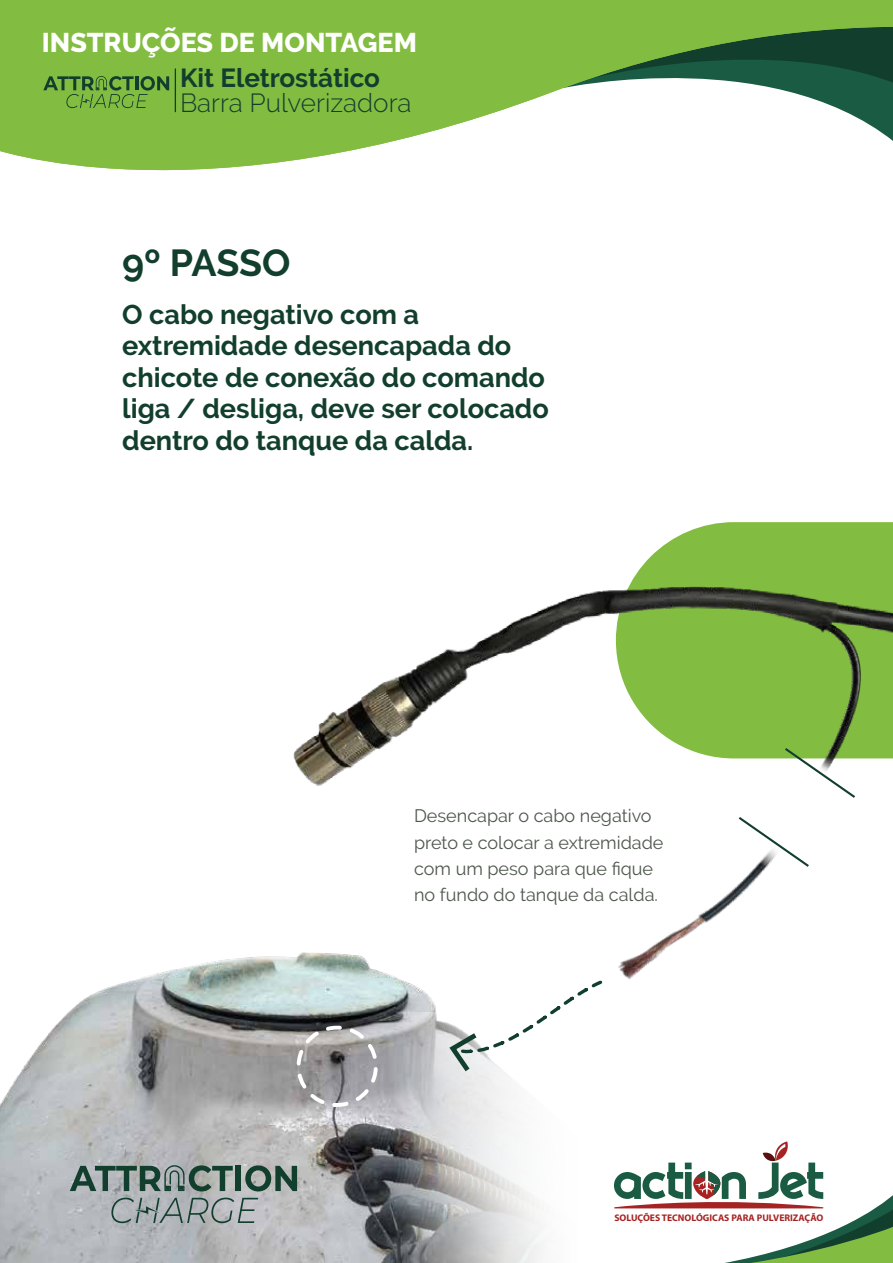
<style>
.page{position:relative;width:893px;height:1263px;background:#fff}
.page>*{position:absolute;margin:0;border:0;box-sizing:border-box;transform-origin:0 0}
.t1{font:700 37.5px "Raleway";color:#123f2d}
.t2{font:700 27.15px/31.5px "Raleway";color:#123f2d}
.t3{font:800 27px "Raleway";color:#fff}
.t4{font:300 26.1px "Raleway";color:#123f2d}
.t5{font:700 26.1px "Raleway";color:#123f2d}
.t6{font:18px/26.2px "Raleway";color:#4e574d}
.t7{font:700 9.6px "Myriad Pro";color:#a62323}
</style>
<div class="page">
<img style="left:0;top:952px;width:436px;height:311px">
<svg style="left:0;top:0;width:893px;height:171px;fill:#82bd41"></svg>
<svg style="left:629px;top:522px;width:264px;height:64px;background:#91c558"></svg>
<svg style="left:614px;top:1141px;width:279px;height:122px"></svg>
<img style="left:618px;top:879px;width:138px;height:101px">
<img style="left:293px;top:586px;width:600px;height:200px">
<svg style="left:392px;top:1012px;width:154px;height:251px"></svg>
<svg style="left:738px;top:817px;width:71px;height:62px"></svg>
<svg style="left:783px;top:746px;width:74px;height:52px"></svg>
<hr style="left:175px;top:69px;width:1px;height:43px;background:#123f2d">
<svg style="left:43px;top:76px;width:126px;height:32px;background:#669d3b"></svg>
<svg style="left:449px;top:980px;width:154px;height:91px"></svg>
<svg style="left:293px;top:1022px;width:88px;height:87px;background:#9c9b9d"></svg>
<div style="left:236px;top:1166px;width:5px;height:25px;background:#123f2d"></div>
<svg style="left:245px;top:1165px;width:52px;height:26px"></svg>
<svg style="left:70px;top:1165px;width:163px;height:26px;background:#72857f"></svg>
<svg style="left:111px;top:1197px;width:147px;height:26px;background:#99a2a3"></svg>
<p class="t3" style="left:42px;top:27px;width:377px">INSTRUÇÕES DE MONTAGEM</p>
<p class="t5" style="left:180px;top:63px;width:202px">Kit Eletrostático</p>
<p class="t4" style="left:180px;top:88px;width:233px">Barra Pulverizadora</p>
<h1 class="t1" style="left:122px;top:242px;width:170px">9º PASSO</h1>
<p class="t2" style="left:122px;top:299px;width:428px">O cabo negativo com a extremidade desencapada do chicote de conexão do comando liga / desliga, deve ser colocado dentro do tanque da calda.</p>
<p class="t6" style="left:414px;top:803px;width:251px">Desencapar o cabo negativo preto e colocar a extremidade com um peso para que fique no fundo do tanque da calda.</p>
<p class="t7" style="left:614px;top:1211px;width:211px">SOLUÇÕES TECNOLÓGICAS PARA PULVERIZAÇÃO</p>
</div>
